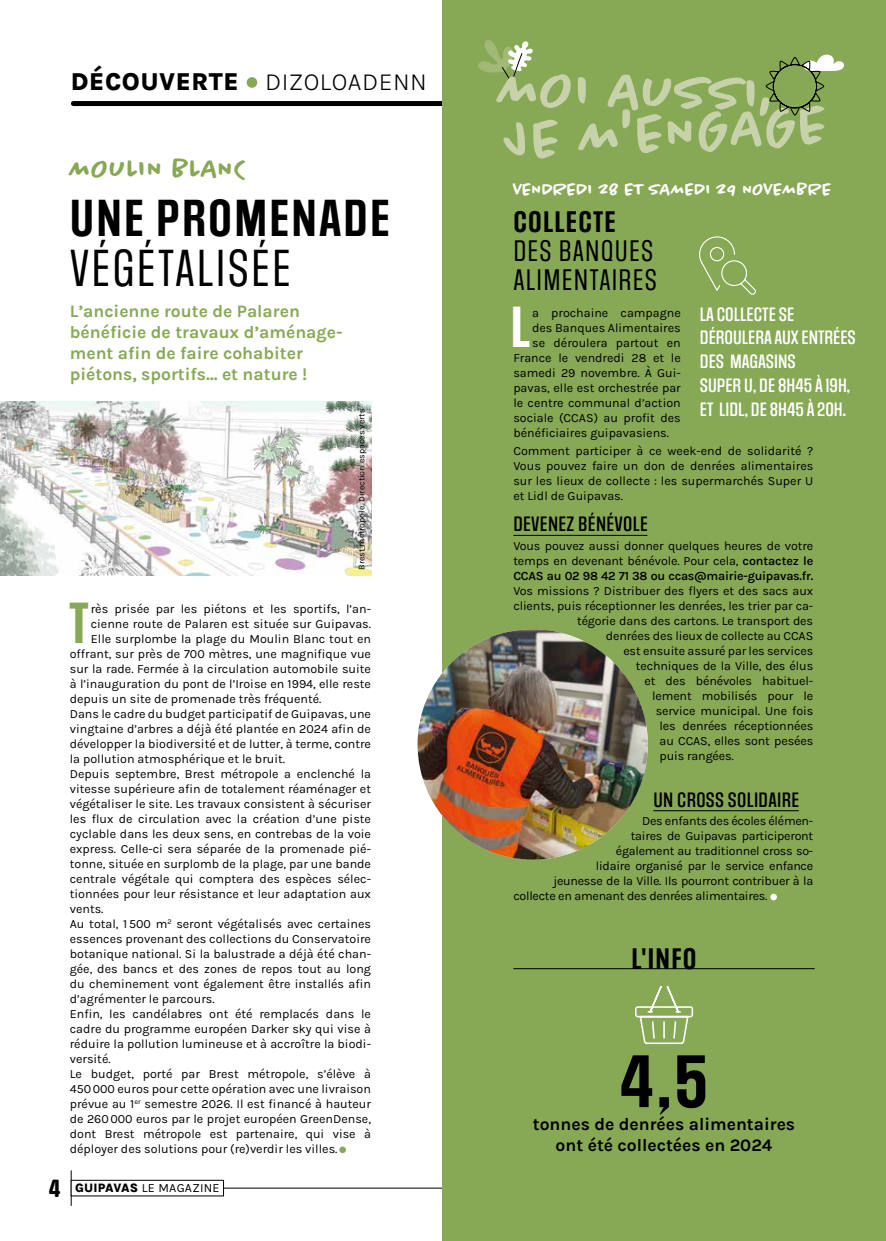
<style>
.page{position:relative;width:886px;height:1241px;background:#fff}
.page>*{position:absolute;margin:0;border:0;box-sizing:border-box;transform-origin:0 0}
.t1{font:600 62.5px "Social Gothic";color:#000}
.t2{font:500 57.12px "Chantal";color:#c7d2aa}
.t3{font:600 48.75px "Social Gothic";color:#fff}
.t4{font:600 48.75px "Social Gothic";color:#87a855}
.t5{font:600 43.75px "Social Gothic";letter-spacing:.05em;color:#000}
.t6{font:43.75px "Social Gothic";letter-spacing:.05em;color:#000}
.t7{font:500 28.75px "Chantal";color:#87a855}
.t8{font:25px/28.8px "Social Gothic";letter-spacing:.05em;color:#000}
.t9{font:300 25px "Karla";letter-spacing:.02em;color:#000}
.t10{font:600 25px "Social Gothic";letter-spacing:.05em;color:#000}
.t11{font:500 18.75px "Chantal";letter-spacing:-.02em;color:#fff}
.t12{font:700 17.5px/21px "Karla";color:#87a855}
.t13{font:700 17.5px/21px "Karla";color:#000;text-align:center}
.t14{font:500 17.5px "Social Gothic";letter-spacing:.02em;color:#000}
.t15{font:500 16.25px/23.8px "Social Gothic";color:#fff}
.t16{font:12.5px/15px "Karla";color:#000;text-align:justify}
.t17{font:12.5px "Karla";letter-spacing:-.02em;color:#000}
.t18{font:12.5px "Karla";letter-spacing:.02em;color:#000}
.t19{font:8.75px "Karla";color:#000}
.s1{font-weight:800}
.s2{font-size:26.25px}
.s3{font-family:"Akhand Soft";font-weight:900;font-size:25px}
.s4{font-weight:600}
</style>
<div class="page">
<div style="left:247px;top:77px;width:10px;height:11px;background:#87a855;border-radius:50%"></div>
<div style="left:73px;top:101px;width:813px;height:5px;background:#000"></div>
<hr style="left:71px;top:1187px;width:815px;height:1px;background:#000">
<hr style="left:71px;top:1170px;width:1px;height:35px;background:#000">
<div style="left:71px;top:1180px;width:152px;height:15px;background:#fff"></div>
<div style="left:71px;top:1179px;width:153px;height:16px;border:1px solid #000"></div>
<div style="left:442px;top:0;width:443px;height:1240px;background:#87a855"></div>
<svg style="left:478px;top:40px;width:55px;height:40px"></svg>
<svg style="left:766px;top:54px;width:78px;height:61px"></svg>
<hr style="left:513px;top:535px;width:134px;height:1px;background:#000">
<hr style="left:653px;top:810px;width:146px;height:1px;background:#000">
<div style="left:770px;top:893px;width:7px;height:7px;background:#fff;border-radius:50%"></div>
<img style="left:417px;top:629px;width:231px;height:230px;border-radius:115px">
<hr style="left:514px;top:968px;width:300px;height:1px;background:#000">
<svg style="left:635px;top:986px;width:59px;height:58px"></svg>
<svg style="left:699px;top:236px;width:57px;height:59px"></svg>
<img style="left:0;top:401px;width:371px;height:175px">
<div style="left:339px;top:1146px;width:7px;height:6px;background:#87a855;border-radius:50%"></div>
<h3 class="t9" style="left:71px;top:66px;width:358px"><span class="s1">DÉCOUVERTE</span> DIZOLOADENN</h3>
<h3 class="t7" style="left:70px;top:151px;width:177px">MOULIN BLAN<span class="s2">C</span></h3>
<h3 class="t5" style="left:70px;top:189px;width:322px">UNE PROMENADE</h3>
<h3 class="t6" style="left:70px;top:239px;width:223px">VÉGÉTALISÉE</h3>
<h3 class="t12" style="left:70px;top:300px;width:274px">L’ancienne route de Palaren bénéficie de travaux d’aménage&shy;ment afin de faire cohabiter piétons, sportifs… et nature !</h3>
<p class="t19" style="left:356px;top:569px;width:162px;rotate:-90deg">Brest métropole, Direction espaces verts</p>
<h3 class="t4" style="left:69px;top:591px;width:21px">T</h3>
<p class="t16" style="left:91px;top:600px;width:282px">rès prisée par les piétons et les sportifs, l’an-</p>
<p class="t16" style="left:91px;top:615px;width:282px">cienne route de Palaren est située sur Guipavas.</p>
<p class="t16" style="left:91px;top:630px;width:282px">Elle surplombe la plage du Moulin Blanc tout en</p>
<p class="t16" style="left:70px;top:645px;width:303px">offrant, sur près de 700 mètres, une magnifique vue</p>
<p class="t16" style="left:70px;top:660px;width:303px">sur la rade. Fermée à la circulation automobile suite</p>
<p class="t16" style="left:70px;top:675px;width:303px">à l’inauguration du pont de l’Iroise en 1994, elle reste</p>
<p class="t16" style="left:70px;top:690px;width:253px">depuis un site de promenade très fréquenté.</p>
<p class="t16" style="left:70px;top:705px;width:303px">Dans le cadre du budget participatif de Guipavas, une</p>
<p class="t16" style="left:70px;top:720px;width:303px">vingtaine d’arbres a déjà été plantée en 2024 afin de</p>
<p class="t16" style="left:70px;top:735px;width:303px">développer la biodiversité et de lutter, à terme, contre</p>
<p class="t16" style="left:70px;top:750px;width:217px">la pollution atmosphérique et le bruit.</p>
<p class="t16" style="left:70px;top:765px;width:303px">Depuis septembre, Brest métropole a enclenché la</p>
<p class="t16" style="left:70px;top:780px;width:303px">vitesse supérieure afin de totalement réaménager et</p>
<p class="t16" style="left:70px;top:795px;width:303px">végétaliser le site. Les travaux consistent à sécuriser</p>
<p class="t16" style="left:70px;top:810px;width:303px">les flux de circulation avec la création d’une piste</p>
<p class="t16" style="left:70px;top:825px;width:303px">cyclable dans les deux sens, en contrebas de la voie</p>
<p class="t16" style="left:70px;top:840px;width:303px">express. Celle-ci sera séparée de la promenade pié-</p>
<p class="t16" style="left:70px;top:855px;width:303px">tonne, située en surplomb de la plage, par une bande</p>
<p class="t16" style="left:70px;top:870px;width:303px">centrale végétale qui comptera des espèces sélec-</p>
<p class="t16" style="left:70px;top:885px;width:303px">tionnées pour leur résistance et leur adaptation aux</p>
<p class="t16" style="left:70px;top:900px;width:35px">vents.</p>
<p class="t16" style="left:70px;top:915px;width:303px">Au total, 1500 m<sup>2</sup> seront végétalisés avec certaines</p>
<p class="t16" style="left:70px;top:930px;width:303px">essences provenant des collections du Conservatoire</p>
<p class="t16" style="left:70px;top:945px;width:303px">botanique national. Si la balustrade a déjà été chan-</p>
<p class="t16" style="left:70px;top:960px;width:303px">gée, des bancs et des zones de repos tout au long</p>
<p class="t16" style="left:70px;top:975px;width:303px">du cheminement vont également être installés afin</p>
<p class="t16" style="left:70px;top:990px;width:146px">d’agrémenter le parcours.</p>
<p class="t16" style="left:70px;top:1005px;width:303px">Enfin, les candélabres ont été remplacés dans le</p>
<p class="t16" style="left:70px;top:1020px;width:303px">cadre du programme européen Darker sky qui vise à</p>
<p class="t16" style="left:70px;top:1035px;width:303px">réduire la pollution lumineuse et à accroître la biodi-</p>
<p class="t16" style="left:70px;top:1050px;width:42px">versité.</p>
<p class="t16" style="left:70px;top:1065px;width:303px">Le budget, porté par Brest métropole, s’élève à</p>
<p class="t16" style="left:70px;top:1080px;width:303px">450000 euros pour cette opération avec une livraison</p>
<p class="t16" style="left:70px;top:1095px;width:303px">prévue au 1<sup>er</sup> semestre 2026. Il est financé à hauteur</p>
<p class="t16" style="left:70px;top:1110px;width:303px">de 260000 euros par le projet européen GreenDense,</p>
<p class="t16" style="left:70px;top:1125px;width:303px">dont Brest métropole est partenaire, qui vise à</p>
<p class="t16" style="left:70px;top:1140px;width:269px">déployer des solutions pour (re)verdir les villes.</p>
<p class="t18" style="left:49px;top:1179px;width:172px"><span class="s3">4</span> <span class="s1">GUIPAVAS</span> LE MAGAZINE</p>
<h2 class="t2" style="left:499px;top:54px;width:277px;rotate:1deg">MOI AUSSI,</h2>
<h2 class="t2" style="left:503px;top:106px;width:326px;rotate:-3deg">JE M'ENGAGE</h2>
<h3 class="t11" style="left:513px;top:178px;width:320px">VENDREDI 28 ET SAMEDI 29 NOVEMBRE</h3>
<h3 class="t10" style="left:513px;top:205px;width:104px">COLLECTE</h3>
<h3 class="t8" style="left:513px;top:237px;width:145px">DES BANQUES<br>ALIMENTAIRES</h3>
<h3 class="t3" style="left:510px;top:295px;width:21px">L</h3>
<p class="t16" style="left:532px;top:305px;width:150px">a prochaine campagne</p>
<p class="t16" style="left:532px;top:320px;width:150px">des Banques Alimentaires</p>
<p class="t16" style="left:532px;top:335px;width:150px">se déroulera partout en</p>
<p class="t16" style="left:513px;top:350px;width:169px">France le vendredi 28 et le</p>
<p class="t16" style="left:513px;top:365px;width:169px">samedi 29 novembre. À Gui-</p>
<p class="t16" style="left:513px;top:380px;width:169px">pavas, elle est orchestrée par</p>
<p class="t16" style="left:513px;top:395px;width:169px">le centre communal d’action</p>
<p class="t16" style="left:513px;top:410px;width:169px">sociale (CCAS) au profit des</p>
<p class="t16" style="left:513px;top:425px;width:157px">bénéficiaires guipavasiens.</p>
<h3 class="t15" style="left:700px;top:302px;width:157px">LA COLLECTE SE<br>DÉROULERA AUX ENTRÉES<br>DES MAGASINS<br>SUPER U, DE 8H45 À 19H,<br>ET LIDL, DE 8H45 À 20H.</h3>
<p class="t16" style="left:513px;top:442px;width:302px">Comment participer à ce week-end de solidarité ?<br>Vous pouvez faire un don de denrées alimentaires sur les lieux de collecte : les supermarchés Super U et Lidl de Guipavas.</p>
<h3 class="t14" style="left:513px;top:512px;width:136px">DEVENEZ BÉNÉVOLE</h3>
<p class="t16" style="left:513px;top:537px;width:301px">Vous pouvez aussi donner quelques heures de votre temps en devenant bénévole. Pour cela, <span class="s4">contactez le CCAS au 02 98 42 71 38 ou ccas@mairie-guipavas.fr.</span></p>
<p class="t16" style="left:513px;top:582px;width:301px">Vos missions ? Distribuer des flyers et des sacs aux</p>
<p class="t16" style="left:513px;top:597px;width:301px">clients, puis réceptionner les denrées, les trier par ca-</p>
<p class="t16" style="left:577px;top:612px;width:238px">tégorie dans des cartons. Le transport des</p>
<p class="t16" style="left:606px;top:627px;width:209px">denrées des lieux de collecte au CCAS</p>
<p class="t16" style="left:623px;top:642px;width:191px">est ensuite assuré par les services</p>
<p class="t16" style="left:636px;top:657px;width:179px">techniques de la Ville, des élus</p>
<p class="t16" style="left:644px;top:672px;width:170px">et des bénévoles habituel-</p>
<p class="t16" style="left:652px;top:687px;width:163px">lement mobilisés pour le</p>
<p class="t16" style="left:656px;top:702px;width:159px">service municipal. Une fois</p>
<p class="t16" style="left:659px;top:717px;width:155px">les denrées réceptionnées</p>
<p class="t16" style="left:659px;top:732px;width:155px">au CCAS, elles sont pesées</p>
<p class="t16" style="left:659px;top:747px;width:76px">puis rangées.</p>
<h3 class="t14" style="left:653px;top:788px;width:147px">UN CROSS SOLIDAIRE</h3>
<p class="t17" style="left:642px;top:813px;width:173px">Des enfants des écoles élémen-</p>
<p class="t17" style="left:631px;top:828px;width:184px">taires de Guipavas participeront</p>
<p class="t17" style="left:616px;top:843px;width:199px">également au traditionnel cross so-</p>
<p class="t17" style="left:596px;top:858px;width:219px">lidaire organisé par le service enfance</p>
<p class="t17" style="left:553px;top:873px;width:261px">jeunesse de la Ville. Ils pourront contribuer à la</p>
<p class="t17" style="left:513px;top:888px;width:256px">collecte en amenant des denrées alimentaires.</p>
<h3 class="t10" style="left:631px;top:942px;width:67px">L'INFO</h3>
<h1 class="t1" style="left:620px;top:1040px;width:89px">4,5</h1>
<h3 class="t13" style="left:533px;top:1112px;width:264px">tonnes de denrées alimentaires ont été collectées en 2024</h3>
</div>
